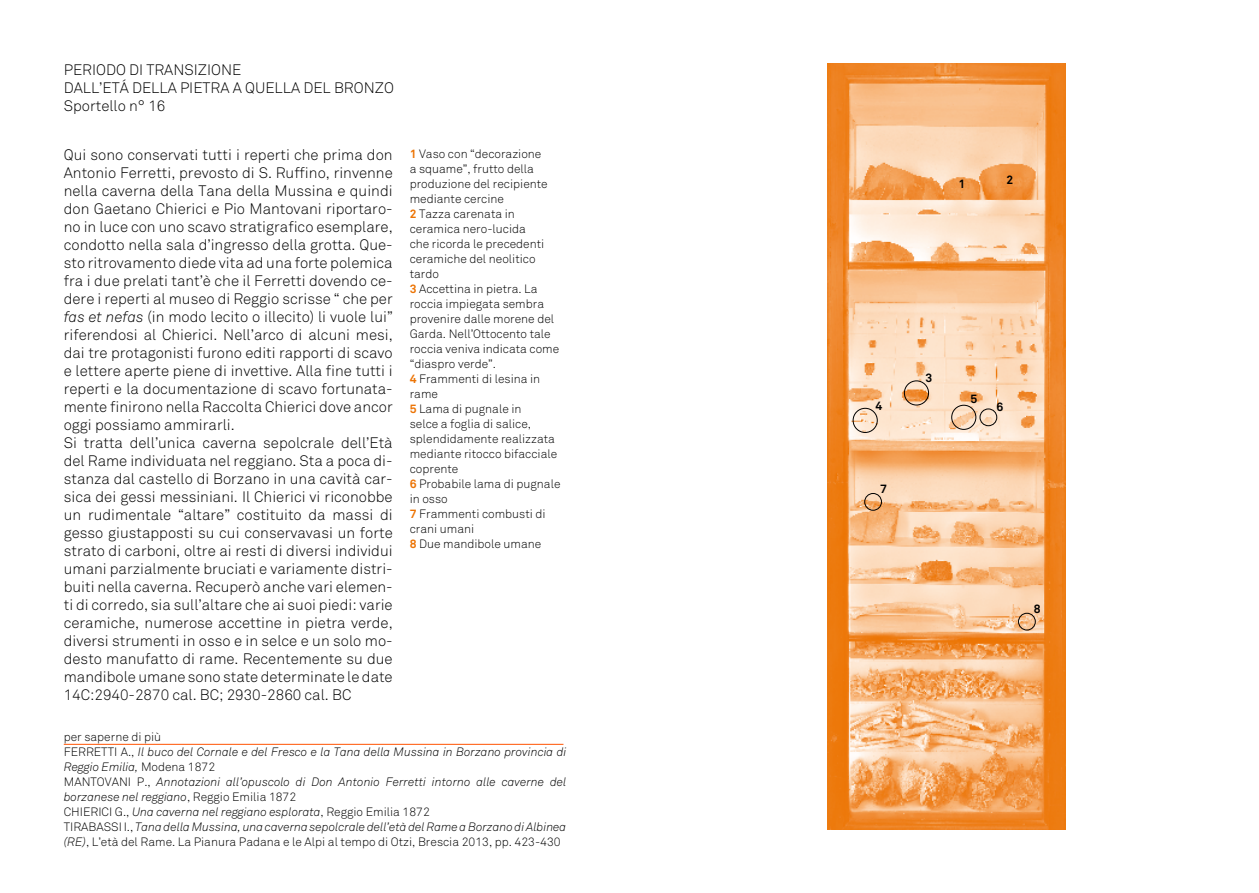
<style>
.page{position:relative;width:1259px;height:893px;background:#fff}
.page>*{position:absolute;margin:0;border:0;box-sizing:border-box;transform-origin:0 0}
.t1{font:300 15px/18px "Akkurat";color:#000}
.t2{font:300 12px/15px "Akkurat";color:#000}
.t3{font:italic 300 12px/15px "Akkurat";color:#000}
.t4{font:700 12px "Akkurat";color:#000}
.s1{font-style:italic}
.s2{font-weight:700;color:#ec7405}
.s3{font-style:normal}
</style>
<div class="page">
<img style="left:827px;top:64px;width:238px;height:765px">
<div style="left:904px;top:380px;width:25px;height:25px;border:1px solid #000;border-radius:50%"></div>
<div style="left:951px;top:405px;width:25px;height:25px;border:1px solid #000;border-radius:50%"></div>
<div style="left:979px;top:409px;width:18px;height:17px;border:1px solid #000;border-radius:50%"></div>
<div style="left:864px;top:493px;width:18px;height:18px;border:1px solid #000;border-radius:50%"></div>
<div style="left:1018px;top:613px;width:17px;height:17px;border:1px solid #000;border-radius:50%"></div>
<div style="left:852px;top:408px;width:25px;height:25px;border:1px solid #000;border-radius:50%"></div>
<hr style="left:64px;top:744px;width:499px;height:1px;background:#ff5200">
<p class="t1" style="left:64px;top:61px;width:331px">PERIODO DI TRANSIZIONE<br>DALL’ETÁ DELLA PIETRA A QUELLA DEL BRONZO<br>Sportello n° 16</p>
<p class="t1" style="left:64px;top:146px;width:330px">Qui sono conservati tutti i reperti che prima don Antonio Ferretti, prevosto di S. Ruffino, rinvenne nella caverna della Tana della Mussina e quindi don Gaetano Chierici e Pio Mantovani riportaro&shy;no in luce con uno scavo stratigrafico esemplare, condotto nella sala d’ingresso della grotta. Que&shy;sto ritrovamento diede vita ad una forte polemica fra i due prelati tant’è che il Ferretti dovendo ce&shy;dere i reperti al museo di Reggio scrisse “ che per <span class="s1">fas et nefas</span> (in modo lecito o illecito) li vuole lui” riferendosi al Chierici. Nell’arco di alcuni mesi, dai tre protagonisti furono editi rapporti di scavo e lettere aperte piene di invettive. Alla fine tutti i reperti e la documentazione di scavo fortunata&shy;mente finirono nella Raccolta Chierici dove ancor oggi possiamo ammirarli.<br>Si tratta dell’unica caverna sepolcrale dell’Età del Rame individuata nel reggiano. Sta a poca di&shy;stanza dal castello di Borzano in una cavità car&shy;sica dei gessi messiniani. Il Chierici vi riconobbe un rudimentale “altare” costituito da massi di gesso giustapposti su cui conservavasi un forte strato di carboni, oltre ai resti di diversi individui umani parzialmente bruciati e variamente distri&shy;buiti nella caverna. Recuperò anche vari elemen&shy;ti di corredo, sia sull’altare che ai suoi piedi: varie ceramiche, numerose accettine in pietra verde, diversi strumenti in osso e in selce e un solo mo&shy;desto manufatto di rame. Recentemente su due mandibole umane sono state determinate le date 14C:2940-2870 cal. BC; 2930-2860 cal. BC</p>
<p class="t2" style="left:410px;top:147px;width:152px"><span class="s2">1</span> Vaso con “decorazione<br>a squame”, frutto della produzione del recipiente mediante cercine<br><span class="s2">2</span> Tazza carenata in ceramica nero-lucida<br>che ricorda le precedenti ceramiche del neolitico tardo<br><span class="s2">3</span> Accettina in pietra. La roccia impiegata sembra provenire dalle morene del<br>Garda. Nell’Ottocento tale roccia veniva indicata come “diaspro verde”.<br><span class="s2">4</span> Frammenti di lesina in rame<br><span class="s2">5</span> Lama di pugnale in<br>selce a foglia di salice, splendidamente realizzata mediante ritocco bifacciale coprente<br><span class="s2">6</span> Probabile lama di pugnale in osso<br><span class="s2">7</span> Frammenti combusti di crani umani<br><span class="s2">8</span> Due mandibole umane</p>
<p class="t3" style="left:64px;top:729px;width:504px"><span class="s3">per saperne di più<br>FERRETTI A.,</span> Il buco del Cornale e del Fresco e la Tana della Mussina in Borzano provincia di Reggio Emilia, <span class="s3">Modena 1872<br>MANTOVANI P.,</span> Annotazioni all’opuscolo di Don Antonio Ferretti intorno alle caverne del borzanese nel reggiano<span class="s3">, Reggio Emilia 1872<br>CH IERICI G.,</span> Una caverna nel reggiano esplorata<span class="s3">, Reggio Emilia 1872<br>TIRABASSI I.,</span> Tana della Mussina, una caverna sepolcrale dell’età del Rame a Borzano di Albinea (RE)<span class="s3">, L’età del Rame. La Pianura Padana e le Alpi al tempo di Otzi, Brescia 2013, pp. 423-430</span></p>
<p class="t4" style="left:958px;top:176px;width:8px">1</p>
<p class="t4" style="left:1006px;top:172px;width:8px">2</p>
<p class="t4" style="left:875px;top:398px;width:8px">4</p>
<p class="t4" style="left:880px;top:482px;width:8px">7</p>
<p class="t4" style="left:925px;top:371px;width:8px">3</p>
<p class="t4" style="left:970px;top:391px;width:8px">5</p>
<p class="t4" style="left:996px;top:399px;width:8px">6</p>
<p class="t4" style="left:1034px;top:601px;width:8px">8</p>
</div>
